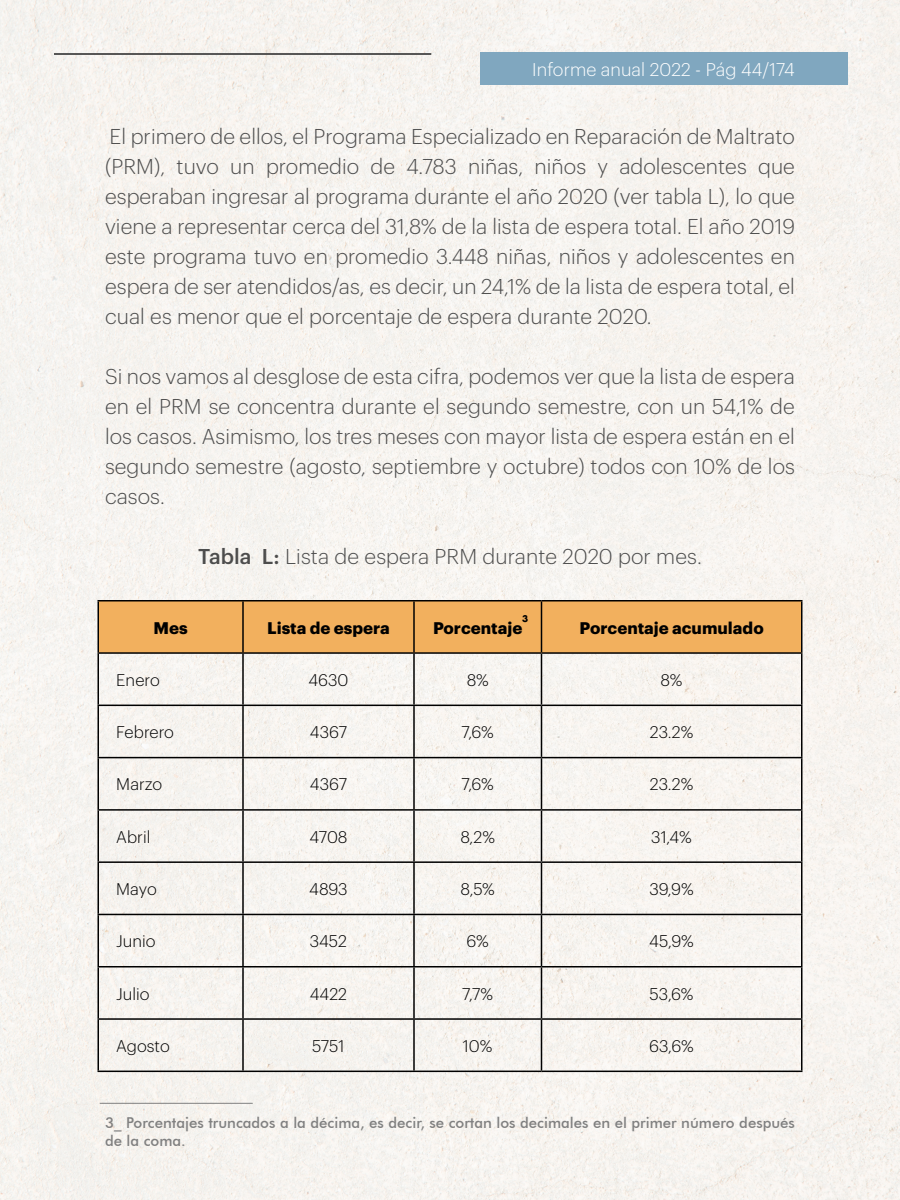
<style>
.page{position:relative;width:900px;height:1200px;background:#f6f4ef}
.page>*{position:absolute;margin:0;border:0;box-sizing:border-box;transform-origin:0 0}
.t1{font:300 21px/30px "Graphik LCG";color:#4d4d4d;text-align:justify}
.t2{font:300 18px "Graphik LCG";color:#fff}
.t3{font:300 16.5px "Graphik LCG";color:#000}
.t4{font:700 16.5px "Graphik LCG";color:#000}
.t5{font:500 15px/18px "Futura BT";color:#808080}
.t6{font:700 9px "Futura";color:#000}
.s1{font-weight:500}
</style>
<div class="page">
<div style="left:480px;top:52px;width:367px;height:32px;background:#80a7bf"></div>
<hr style="left:54px;top:53px;width:377px;height:2px;background:#4d4d4d">
<div style="left:99px;top:602px;width:702px;height:50px;background:#f2b05e"></div>
<hr style="left:98px;top:600px;width:145px;height:2px;background:#000">
<hr style="left:98px;top:602px;width:1px;height:50px;background:#000">
<hr style="left:243px;top:600px;width:171px;height:2px;background:#000">
<hr style="left:242px;top:602px;width:2px;height:50px;background:#000">
<hr style="left:414px;top:600px;width:128px;height:2px;background:#000">
<hr style="left:413px;top:602px;width:2px;height:50px;background:#000">
<hr style="left:542px;top:600px;width:260px;height:2px;background:#000">
<hr style="left:541px;top:602px;width:1px;height:50px;background:#000">
<hr style="left:801px;top:602px;width:1px;height:50px;background:#000">
<hr style="left:98px;top:652px;width:145px;height:2px;background:#000">
<hr style="left:98px;top:654px;width:1px;height:51px;background:#000">
<hr style="left:243px;top:652px;width:171px;height:2px;background:#000">
<hr style="left:242px;top:654px;width:2px;height:51px;background:#000">
<hr style="left:414px;top:652px;width:128px;height:2px;background:#000">
<hr style="left:413px;top:654px;width:2px;height:51px;background:#000">
<hr style="left:542px;top:652px;width:260px;height:2px;background:#000">
<hr style="left:541px;top:654px;width:1px;height:51px;background:#000">
<hr style="left:801px;top:654px;width:1px;height:51px;background:#000">
<hr style="left:98px;top:705px;width:145px;height:1px;background:#000">
<hr style="left:98px;top:706px;width:1px;height:51px;background:#000">
<hr style="left:243px;top:705px;width:171px;height:1px;background:#000">
<hr style="left:242px;top:706px;width:2px;height:51px;background:#000">
<hr style="left:414px;top:705px;width:128px;height:1px;background:#000">
<hr style="left:413px;top:706px;width:2px;height:51px;background:#000">
<hr style="left:542px;top:705px;width:260px;height:1px;background:#000">
<hr style="left:541px;top:706px;width:1px;height:51px;background:#000">
<hr style="left:801px;top:706px;width:1px;height:51px;background:#000">
<hr style="left:98px;top:757px;width:145px;height:1px;background:#000">
<hr style="left:98px;top:758px;width:1px;height:51px;background:#000">
<hr style="left:243px;top:757px;width:171px;height:1px;background:#000">
<hr style="left:242px;top:758px;width:2px;height:51px;background:#000">
<hr style="left:414px;top:757px;width:128px;height:1px;background:#000">
<hr style="left:413px;top:758px;width:2px;height:51px;background:#000">
<hr style="left:542px;top:757px;width:260px;height:1px;background:#000">
<hr style="left:541px;top:758px;width:1px;height:51px;background:#000">
<hr style="left:801px;top:758px;width:1px;height:51px;background:#000">
<hr style="left:98px;top:809px;width:145px;height:2px;background:#000">
<hr style="left:98px;top:811px;width:1px;height:50px;background:#000">
<hr style="left:243px;top:809px;width:171px;height:2px;background:#000">
<hr style="left:242px;top:811px;width:2px;height:50px;background:#000">
<hr style="left:414px;top:809px;width:128px;height:2px;background:#000">
<hr style="left:413px;top:811px;width:2px;height:50px;background:#000">
<hr style="left:542px;top:809px;width:260px;height:2px;background:#000">
<hr style="left:541px;top:811px;width:1px;height:50px;background:#000">
<hr style="left:801px;top:811px;width:1px;height:50px;background:#000">
<hr style="left:98px;top:861px;width:145px;height:2px;background:#000">
<hr style="left:98px;top:863px;width:1px;height:51px;background:#000">
<hr style="left:243px;top:861px;width:171px;height:2px;background:#000">
<hr style="left:242px;top:863px;width:2px;height:51px;background:#000">
<hr style="left:414px;top:861px;width:128px;height:2px;background:#000">
<hr style="left:413px;top:863px;width:2px;height:51px;background:#000">
<hr style="left:542px;top:861px;width:260px;height:2px;background:#000">
<hr style="left:541px;top:863px;width:1px;height:51px;background:#000">
<hr style="left:801px;top:863px;width:1px;height:51px;background:#000">
<hr style="left:98px;top:914px;width:145px;height:1px;background:#000">
<hr style="left:98px;top:915px;width:1px;height:51px;background:#000">
<hr style="left:243px;top:914px;width:171px;height:1px;background:#000">
<hr style="left:242px;top:915px;width:2px;height:51px;background:#000">
<hr style="left:414px;top:914px;width:128px;height:1px;background:#000">
<hr style="left:413px;top:915px;width:2px;height:51px;background:#000">
<hr style="left:542px;top:914px;width:260px;height:1px;background:#000">
<hr style="left:541px;top:915px;width:1px;height:51px;background:#000">
<hr style="left:801px;top:915px;width:1px;height:51px;background:#000">
<hr style="left:98px;top:966px;width:145px;height:2px;background:#000">
<hr style="left:98px;top:968px;width:1px;height:50px;background:#000">
<hr style="left:243px;top:966px;width:171px;height:2px;background:#000">
<hr style="left:242px;top:968px;width:2px;height:50px;background:#000">
<hr style="left:414px;top:966px;width:128px;height:2px;background:#000">
<hr style="left:413px;top:968px;width:2px;height:50px;background:#000">
<hr style="left:542px;top:966px;width:260px;height:2px;background:#000">
<hr style="left:541px;top:968px;width:1px;height:50px;background:#000">
<hr style="left:801px;top:968px;width:1px;height:50px;background:#000">
<hr style="left:98px;top:1018px;width:145px;height:2px;background:#000">
<hr style="left:98px;top:1020px;width:1px;height:51px;background:#000">
<hr style="left:243px;top:1018px;width:171px;height:2px;background:#000">
<hr style="left:242px;top:1020px;width:2px;height:51px;background:#000">
<hr style="left:414px;top:1018px;width:128px;height:2px;background:#000">
<hr style="left:413px;top:1020px;width:2px;height:51px;background:#000">
<hr style="left:542px;top:1018px;width:260px;height:2px;background:#000">
<hr style="left:541px;top:1020px;width:1px;height:51px;background:#000">
<hr style="left:801px;top:1020px;width:1px;height:51px;background:#000">
<hr style="left:98px;top:1071px;width:145px;height:1px;background:#000">
<hr style="left:243px;top:1071px;width:171px;height:1px;background:#000">
<hr style="left:414px;top:1071px;width:128px;height:1px;background:#000">
<hr style="left:542px;top:1071px;width:260px;height:1px;background:#000">
<hr style="left:100px;top:1103px;width:153px;height:1px;background:#808080">
<p class="t2" style="left:532px;top:56px;width:264px">Informe anual 2022 - Pág 44/174</p>
<p class="t1" style="left:105px;top:119px;width:692px">El primero de ellos, el Programa Especializado en Reparación de Maltrato (PRM), tuvo un promedio de 4.783 niñas, niños y adolescentes que esperaban ingresar al programa durante el año 2020 (ver tabla L), lo que viene a representar cerca del 31,8% de la lista de espera total. El año 2019 este programa tuvo en promedio 3.448 niñas, niños y adolescentes en espera de ser atendidos/as, es decir, un 24,1% de la lista de espera total, el cual es menor que el porcentaje de espera durante 2020.</p>
<p class="t1" style="left:105px;top:360px;width:692px">Si nos vamos al desglose de esta cifra, podemos ver que la lista de espera en el PRM se concentra durante el segundo semestre, con un 54,1% de los casos. Asimismo, los tres meses con mayor lista de espera están en el segundo semestre (agosto, septiembre y octubre) todos con 10% de los casos.</p>
<p class="t1" style="left:198px;top:540px;width:505px"><span class="s1">Tabla L:</span> Lista de espera PRM durante 2020 por mes.</p>
<p class="t6" style="left:522px;top:612px;width:8px">3</p>
<p class="t4" style="left:153px;top:615px;width:36px">Mes</p>
<p class="t4" style="left:267px;top:615px;width:124px">Lista de espera</p>
<p class="t4" style="left:433px;top:615px;width:91px">Porcentaje</p>
<p class="t4" style="left:580px;top:615px;width:186px">Porcentaje acumulado</p>
<p class="t3" style="left:116px;top:668px;width:45px">Enero</p>
<p class="t3" style="left:308px;top:668px;width:42px">4630</p>
<p class="t3" style="left:467px;top:668px;width:23px">8%</p>
<p class="t3" style="left:661px;top:668px;width:23px">8%</p>
<p class="t3" style="left:116px;top:720px;width:59px">Febrero</p>
<p class="t3" style="left:310px;top:720px;width:39px">4367</p>
<p class="t3" style="left:461px;top:720px;width:34px">7,6%</p>
<p class="t3" style="left:650px;top:720px;width:45px">23.2%</p>
<p class="t3" style="left:116px;top:772px;width:48px">Marzo</p>
<p class="t3" style="left:310px;top:772px;width:39px">4367</p>
<p class="t3" style="left:461px;top:772px;width:34px">7,6%</p>
<p class="t3" style="left:650px;top:772px;width:45px">23.2%</p>
<p class="t3" style="left:116px;top:825px;width:36px">Abril</p>
<p class="t3" style="left:309px;top:825px;width:40px">4708</p>
<p class="t3" style="left:460px;top:825px;width:36px">8,2%</p>
<p class="t3" style="left:651px;top:825px;width:42px">31,4%</p>
<p class="t3" style="left:116px;top:877px;width:42px">Mayo</p>
<p class="t3" style="left:309px;top:877px;width:40px">4893</p>
<p class="t3" style="left:461px;top:877px;width:36px">8,5%</p>
<p class="t3" style="left:649px;top:877px;width:46px">39,9%</p>
<p class="t3" style="left:116px;top:929px;width:41px">Junio</p>
<p class="t3" style="left:310px;top:929px;width:39px">3452</p>
<p class="t3" style="left:466px;top:929px;width:24px">6%</p>
<p class="t3" style="left:649px;top:929px;width:46px">45,9%</p>
<p class="t3" style="left:116px;top:982px;width:35px">Julio</p>
<p class="t3" style="left:310px;top:982px;width:39px">4422</p>
<p class="t3" style="left:462px;top:982px;width:33px">7,7%</p>
<p class="t3" style="left:650px;top:982px;width:46px">53,6%</p>
<p class="t3" style="left:116px;top:1034px;width:55px">Agosto</p>
<p class="t3" style="left:312px;top:1034px;width:34px">5751</p>
<p class="t3" style="left:463px;top:1034px;width:31px">10%</p>
<p class="t3" style="left:649px;top:1034px;width:46px">63,6%</p>
<p class="t5" style="left:105px;top:1113px;width:692px">3_ Porcentajes truncados a la décima, es decir, se cortan los decimales en el primer número después de la coma.</p>
</div>
